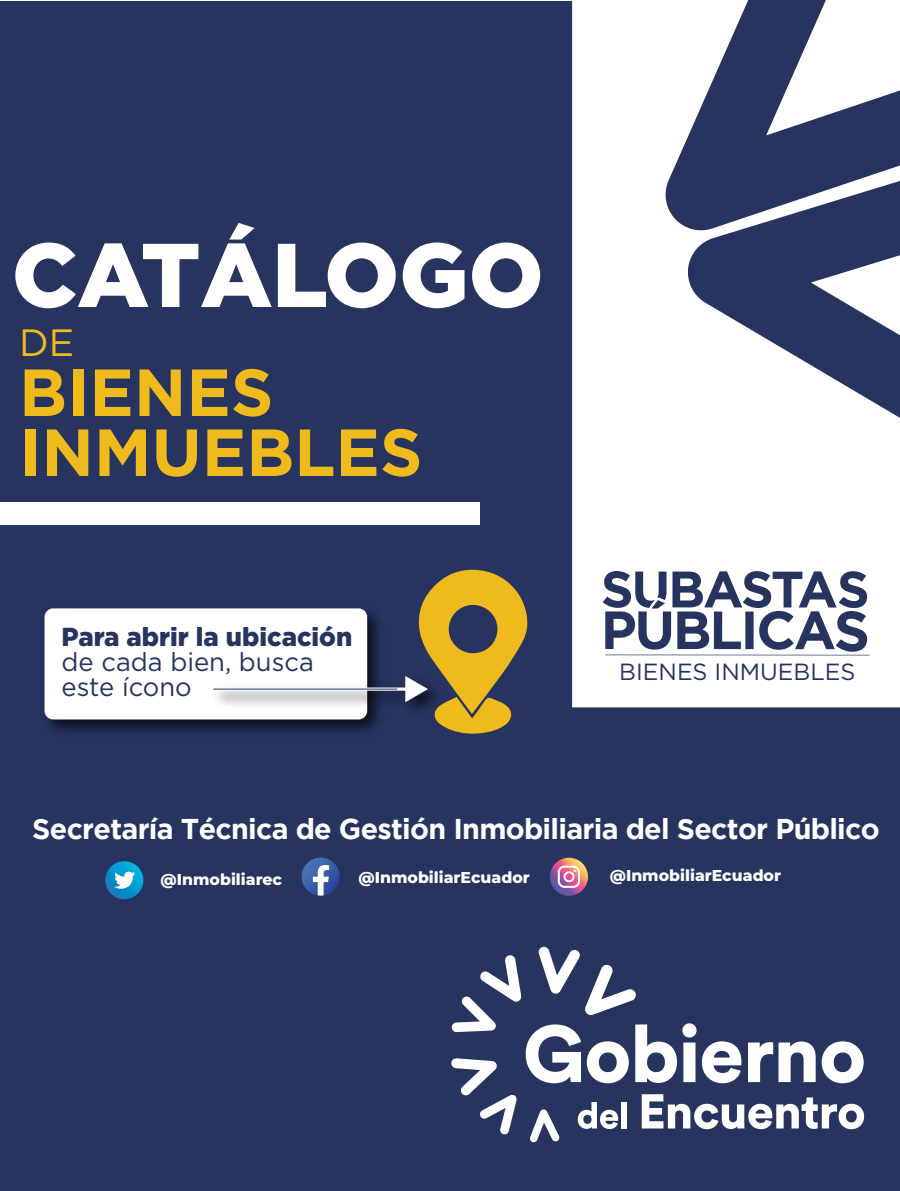
<style>
.page{position:relative;width:900px;height:1191px;background:#fff}
.page>*{position:absolute;margin:0;border:0;box-sizing:border-box;transform-origin:0 0}
.t1{font:900 90.2px "Gotham";color:#fff}
.t2{font:700 66.4px/60px "Gotham";color:#efba1c}
.t3{font:38px "Gotham";color:#efba1c}
.t4{font:700 28.6px "Gotham";letter-spacing:-.025em;color:#fff}
.t5{font:26px/25px "Gotham";color:#26345f}
.t6{font:900 26px "Gotham";color:#26345f}
.t7{font:23.4px "Gotham";color:#26345f}
.t8{font:800 15.7px "Montserrat";color:#fff}
</style>
<div class="page">
<div style="left:0;top:707px;width:900px;height:483px;background:#26345f"></div>
<svg style="left:451px;top:946px;width:413px;height:196px"></svg>
<div style="left:0;top:1px;width:572px;height:708px;background:#26345f"></div>
<svg style="left:665px;top:0;width:235px;height:227px"></svg>
<svg style="left:686px;top:158px;width:214px;height:260px;fill:#26345f"></svg>
<hr style="left:605px;top:654px;width:264px;height:1px;background:#26345f">
<svg style="left:602px;top:571px;width:265px;height:80px"></svg>
<svg style="left:105px;top:861px;width:38px;height:38px"></svg>
<svg style="left:114px;top:871px;width:21px;height:18px"></svg>
<svg style="left:550px;top:857px;width:38px;height:38px"></svg>
<svg style="left:558px;top:865px;width:22px;height:22px"></svg>
<svg style="left:302px;top:857px;width:38px;height:38px"></svg>
<div style="left:0;top:502px;width:480px;height:23px;background:#fff"></div>
<img style="left:36px;top:600px;width:353px;height:141px">
<div style="left:45px;top:608px;width:322px;height:111px;background:#fff;border-radius:9px"></div>
<svg style="left:213px;top:569px;width:315px;height:165px"></svg>
<hr style="left:213px;top:688px;width:184px;height:1px;background:#26345f">
<h1 class="t1" style="left:12px;top:223px;width:533px">CATÁLOGO</h1>
<h3 class="t3" style="left:19px;top:318px;width:57px">DE</h3>
<h2 class="t2" style="left:19px;top:361px;width:405px">BIENES<br>INMUEBLES</h2>
<p class="t6" style="left:62px;top:621px;width:292px">Para abrir la ubicación</p>
<p class="t5" style="left:62px;top:648px;width:254px">de cada bien, busca este ícono</p>
<p class="t7" style="left:619px;top:657px;width:238px">BIENES INMUEBLES</p>
<p class="t4" style="left:32px;top:812px;width:849px">Secretaría Técnica de Gestión Inmobiliaria del Sector Público</p>
<p class="t8" style="left:160px;top:867px;width:123px">@Inmobiliarec</p>
<p class="t8" style="left:358px;top:866px;width:173px">@InmobiliarEcuador</p>
<p class="t8" style="left:610px;top:864px;width:173px">@InmobiliarEcuador</p>
</div>
